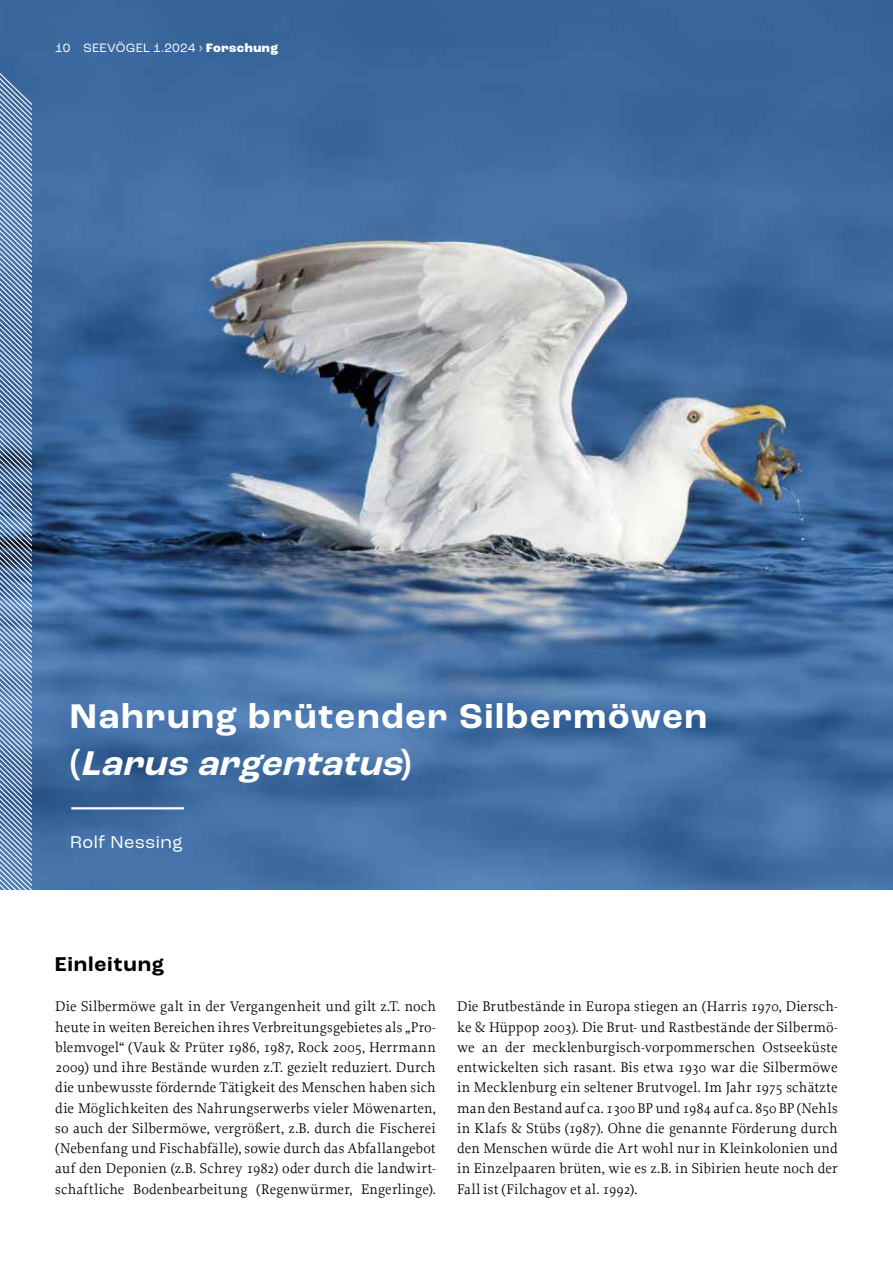
<style>
.page{position:relative;width:893px;height:1263px;background:#fff}
.page>*{position:absolute;margin:0;border:0;box-sizing:border-box;transform-origin:0 0}
.t1{font:700 36px/46.5px "Roc Grotesk";letter-spacing:.06em;color:#fff}
.t2{font:700 21px "Roc Grotesk";letter-spacing:.06em;color:#000}
.t3{font:18px "Roc Grotesk";letter-spacing:.025em;color:#fff}
.t4{font:14.7px/20.2px "Proforma";letter-spacing:.01em;color:#000;text-align:justify}
.t5{font:12.75px "Roc Grotesk";letter-spacing:.02em;color:#fff}
.s1{font-weight:800}
.s2{font-style:italic}
</style>
<div class="page">
<img style="left:0;top:0;width:893px;height:890px">
<hr style="left:71px;top:807px;width:113px;height:2px;background:#fff">
<svg style="left:0;top:73px;width:32px;height:817px;background:#7694b9"></svg>
<p class="t5" style="left:55px;top:40px;width:224px">10 SEEVÖGEL 1.2024 › <span class="s1">Forschung</span></p>
<h1 class="t1" style="left:70px;top:694px;width:638px">Nahrung brütender Silbermöwen ( <span class="s2">Larus argentatus</span>)</h1>
<p class="t3" style="left:70px;top:832px;width:114px">Rolf Nessing</p>
<h2 class="t2" style="left:55px;top:951px;width:111px">Einleitung</h2>
<p class="t4" style="left:55px;top:996px;width:382px">Die Silbermöwe galt in der Vergangenheit und gilt z.T. noch heute in weiten Bereichen ihres Verbreitungsgebietes als „Pro&shy;blemvogel“ (Vauk &amp; Prüter 1986, 1987, Rock 2005, Herrmann 2009) und ihre Bestände wurden z.T. gezielt reduziert. Durch die unbewusste fördernde Tätigkeit des Menschen haben sich die Möglichkeiten des Nahrungserwerbs vieler Möwenarten, so auch der Silbermöwe, vergrößert, z.B. durch die Fischerei (Nebenfang und Fischabfälle), sowie durch das Abfallangebot auf den Deponien (z.B. Schrey 1982) oder durch die landwirt&shy;schaftliche Bodenbearbeitung (Regenwürmer, Engerlinge).</p>
<p class="t4" style="left:457px;top:996px;width:382px">Die Brutbestände in Europa stiegen an (Harris 1970, Diersch&shy;ke &amp; Hüppop 2003). Die Brut- und Rastbestände der Silbermö&shy;we an der mecklenburgisch-vorpommerschen Ostseeküste entwickelten sich rasant. Bis etwa 1930 war die Silbermöwe in Mecklenburg ein seltener Brutvogel. Im Jahr 1975 schätzte man den Bestand auf ca. 1300 BP und 1984 auf ca. 850 BP (Nehls in Klafs &amp; Stübs (1987). Ohne die genannte Förderung durch den Menschen würde die Art wohl nur in Kleinkolonien und in Einzelpaaren brüten, wie es z.B. in Sibirien heute noch der Fall ist (Filchagov et al. 1992).</p>
</div>
